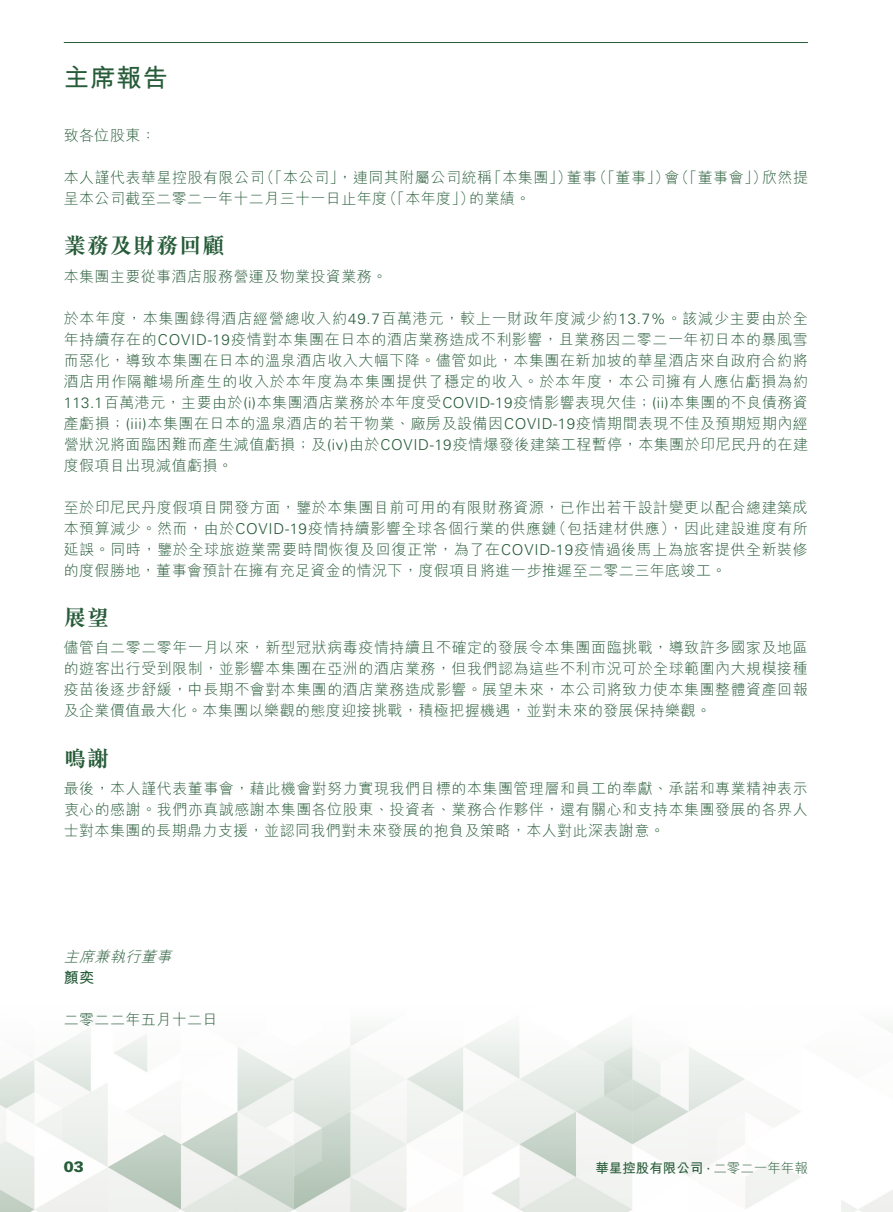
<style>
.page{position:relative;width:893px;height:1212px;background:#fff}
.page>*{position:absolute;margin:0;border:0;box-sizing:border-box;transform-origin:0 0}
.t1{font:700 25.5px "M Hei HK";color:#275c39}
.t2{font:700 22.5px "M Sung HK";letter-spacing:.025em;color:#275c39}
.t3{font:300 15px/21px "M Hei HK";letter-spacing:.03em;color:#275c39;text-align:justify}
.t4{font:italic 300 15px "M Hei HK";color:#275c39}
.t5{font:900 15px "Univers LT Std";color:#275c39}
.t6{font:700 15px "M Hei HK";color:#275c39}
.t7{font:700 13.5px "M Hei HK";color:#275c39}
.s1{font-family:"Univers LT Std"}
.s2{font-family:"Univers LT Std";font-size:12px}
.s3{font-weight:300}
</style>
<div class="page">
<img style="left:0;top:1029px;width:893px;height:183px">
<hr style="left:64px;top:42px;width:744px;height:1px;background:#275c39">
<h1 class="t1" style="left:64px;top:59px;width:106px">主席報告</h1>
<p class="t3" style="left:64px;top:125px;width:94px">致各位股東：</p>
<p class="t3" style="left:64px;top:167px;width:746px">本人謹代表華星控股有限公司（「本公司」，連同其附屬公司統稱「本集團」）董事（「董事」）會（「董事會」）欣然提呈本公司截至二零二一年十二月三十一日止年度（「本年度」）的業績。</p>
<h2 class="t2" style="left:64px;top:230px;width:162px">業務及財務回顧</h2>
<p class="t3" style="left:64px;top:265px;width:325px">本集團主要從事酒店服務營運及物業投資業務。</p>
<p class="t3" style="left:64px;top:307px;width:746px">於本年度，本集團錄得酒店經營總收入約<span class="s1">49.7</span>百萬港元，較上一財政年度減少約<span class="s1">13.7%</span>。該減少主要由於全年持續存在的<span class="s1">COVID-19</span>疫情對本集團在日本的酒店業務造成不利影響，且業務因二零二一年初日本的暴風雪而惡化，導致本集團在日本的溫泉酒店收入大幅下降。儘管如此，本集團在新加坡的華星酒店來自政府合約將酒店用作隔離場所產生的收入於本年度為本集團提供了穩定的收入。於本年度，本公司擁有人應佔虧損為約<span class="s1">113.1</span>百萬港元，主要由於<span class="s1">(i)</span>本集團酒店業務於本年度受<span class="s1">COVID-19</span>疫情影響表現欠佳；<span class="s1">(ii)</span>本集團的不良債務資產虧損；<span class="s1">(iii)</span>本集團在日本的溫泉酒店的若干物業、廠房及設備因<span class="s1">COVID-19</span>疫情期間表現不佳及預期短期內經營狀況將面臨困難而產生減值虧損；及<span class="s1">(iv)</span>由於<span class="s1">COVID-19</span>疫情爆發後建築工程暫停，本集團於印尼民丹的在建度假項目出現減值虧損。</p>
<p class="t3" style="left:64px;top:496px;width:746px">至於印尼民丹度假項目開發方面，鑒於本集團目前可用的有限財務資源，已作出若干設計變更以配合總建築成本預算減少。然而，由於<span class="s1">COVID-19</span>疫情持續影響全球各個行業的供應鏈（包括建材供應），因此建設進度有所延誤。同時，鑒於全球旅遊業需要時間恢復及回復正常，為了在<span class="s1">COVID-19</span>疫情過後馬上為旅客提供全新裝修的度假勝地，董事會預計在擁有充足資金的情況下，度假項目將進一步推遲至二零二三年底竣工。</p>
<h2 class="t2" style="left:64px;top:602px;width:47px">展望</h2>
<p class="t3" style="left:64px;top:637px;width:745px">儘管自二零二零年一月以來，新型冠狀病毒疫情持續且不確定的發展令本集團面臨挑戰，導致許多國家及地區的遊客出行受到限制，並影響本集團在亞洲的酒店業務，但我們認為這些不利市況可於全球範圍內大規模接種疫苗後逐步舒緩，中長期不會對本集團的酒店業務造成影響。展望未來，本公司將致力使本集團整體資產回報及企業價值最大化。本集團以樂觀的態度迎接挑戰，積極把握機遇，並對未來的發展保持樂觀。</p>
<h2 class="t2" style="left:64px;top:742px;width:47px">鳴謝</h2>
<p class="t3" style="left:64px;top:778px;width:745px">最後，本人謹代表董事會，藉此機會對努力實現我們目標的本集團管理層和員工的奉獻、承諾和專業精神表示衷心的感謝。我們亦真誠感謝本集團各位股東、投資者、業務合作夥伴，還有關心和支持本集團發展的各界人士對本集團的長期鼎力支援，並認同我們對未來發展的抱負及策略，本人對此深表謝意。</p>
<p class="t4" style="left:64px;top:949px;width:113px">主席兼執行董事</p>
<p class="t6" style="left:64px;top:966px;width:32px">顏奕</p>
<p class="t3" style="left:64px;top:1009px;width:155px">二零二二年五月十二日</p>
<p class="t5" style="left:64px;top:1157px;width:22px">03</p>
<p class="t7" style="left:595px;top:1158px;width:214px">華星控股有限公司 <span class="s2">·</span> <span class="s3">二零二一年年報</span></p>
</div>
